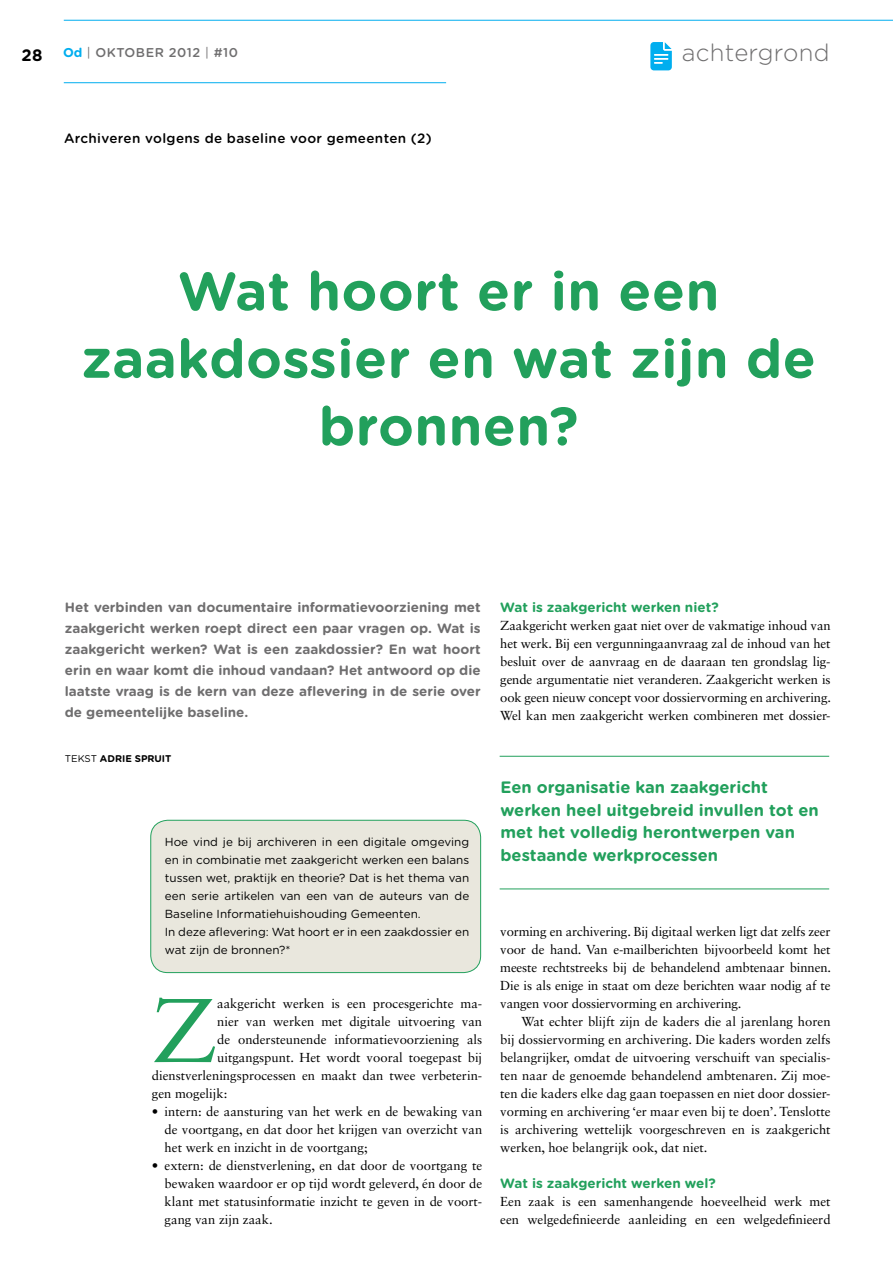
<style>
.page{position:relative;width:893px;height:1263px;background:#fff}
.page>*{position:absolute;margin:0;border:0;box-sizing:border-box;transform-origin:0 0}
.t1{font:90.45px "Sabon LT Std";color:#22a05c}
.t2{font:700 54px/67.5px "Gotham Rounded";letter-spacing:.01em;color:#22a05c;text-align:center}
.t3{font:300 24px "Gotham Rounded";letter-spacing:.01em;color:#6f6e6f}
.t4{font:700 16.5px/22.5px "Gotham Rounded";color:#22a05c}
.t5{font:700 13.5px/21px "Gotham Rounded";color:#6f6e6f;text-align:justify}
.t6{font:700 13.5px "Gotham Rounded";color:#22a05c}
.t7{font:500 13.5px "Gotham Rounded";letter-spacing:.025em;color:#000}
.t8{font:13.05px/18px "Sabon LT Std";color:#000;text-align:justify}
.t9{font:500 12.75px "Gotham Rounded";letter-spacing:.04em;color:#6f6e6f}
.t10{font:11.7px/18px "Gotham Rounded";color:#000}
.t11{font:700 9.75px "Gotham Rounded";color:#000}
.s1{font-weight:700;font-size:16.5px;color:#000}
.s2{font-weight:700;color:#00aeef}
.s3{font-weight:400}
</style>
<div class="page">
<hr style="left:64px;top:82px;width:382px;height:1px;background:#00aeef">
<hr style="left:64px;top:20px;width:829px;height:1px;background:#00aeef">
<div style="left:151px;top:820px;width:330px;height:152px;background:#e9e7dd;border-radius:17px"></div>
<div style="left:150px;top:820px;width:331px;height:153px;border:1px solid #22a05c;border-radius:17px"></div>
<hr style="left:500px;top:756px;width:329px;height:1px;background:#22a05c">
<hr style="left:500px;top:888px;width:329px;height:1px;background:#22a05c">
<svg style="left:650px;top:42px;width:22px;height:29px"></svg>
<p class="t9" style="left:21px;top:44px;width:218px"><span class="s1">28</span> <span class="s2">Od</span> <span class="s3">|</span> oktober 2012 <span class="s3">|</span> #10</p>
<p class="t7" style="left:64px;top:128px;width:369px">Archiveren volgens de baseline voor gemeenten (2)</p>
<h3 class="t3" style="left:682px;top:37px;width:149px">achtergrond</h3>
<h2 class="t2" style="left:81px;top:255px;width:736px">Wat hoort er in een zaakdossier en wat zijn de bronnen?</h2>
<p class="t5" style="left:65px;top:596px;width:417px">Het verbinden van documentaire informatievoorziening met zaakgericht werken roept direct een paar vragen op. Wat is zaakgericht werken? Wat is een zaakdossier? En wat hoort erin en waar komt die inhoud vandaan? Het antwoord op die laatste vraag is de kern van deze aflevering in de serie over de gemeentelijke baseline.</p>
<p class="t11" style="left:65px;top:751px;width:108px"><span class="s3">tekst</span> ADRIE SPRUIT</p>
<p class="t10" style="left:165px;top:832px;width:306px">Hoe vind je bij archiveren in een digitale omgeving en in combinatie met zaakgericht werken een balans tussen wet, praktijk en theorie? Dat is het thema van een serie artikelen van een van de auteurs van de Baseline Informatiehuishouding Gemeenten.<br>In deze aflevering: Wat hoort er in een zaakdossier en wat zijn de bronnen?*</p>
<h1 class="t1" style="left:152px;top:977px;width:67px">Z</h1>
<p class="t8" style="left:217px;top:994px;width:267px">aakgericht werken is een procesgerichte ma-</p>
<p class="t8" style="left:217px;top:1012px;width:267px">nier van werken met digitale uitvoering van</p>
<p class="t8" style="left:217px;top:1030px;width:267px">de ondersteunende informatievoorziening als</p>
<p class="t8" style="left:217px;top:1048px;width:267px">uitgangspunt. Het wordt vooral toegepast bij</p>
<p class="t8" style="left:152px;top:1066px;width:332px">dienstverleningsprocessen en maakt dan twee verbeterin-</p>
<p class="t8" style="left:152px;top:1084px;width:77px">gen mogelijk:</p>
<p class="t8" style="left:165px;top:1102px;width:319px;text-indent:-13px">• intern: de aansturing van het werk en de bewaking van de voortgang, en dat door het krijgen van overzicht van het werk en inzicht in de voortgang;</p>
<p class="t8" style="left:165px;top:1156px;width:319px;text-indent:-13px">• extern: de dienstverlening, en dat door de voortgang te bewaken waardoor er op tijd wordt geleverd, én door de klant met statusinformatie inzicht te geven in de voort&shy;gang van zijn zaak.</p>
<p class="t6" style="left:500px;top:597px;width:220px">Wat is zaakgericht werken niet?</p>
<p class="t8" style="left:500px;top:616px;width:332px">Zaakgericht werken gaat niet over de vakmatige inhoud van het werk. Bij een vergunningaanvraag zal de inhoud van het besluit over de aanvraag en de daaraan ten grondslag lig&shy;gende argumentatie niet veranderen. Zaakgericht werken is ook geen nieuw concept voor dossiervorming en archivering.<br>Wel kan men zaakgericht werken combineren met dossier-</p>
<p class="t4" style="left:500px;top:775px;width:320px">Een organisatie kan zaakgericht werken heel uitgebreid invullen tot en met het volledig herontwerpen van bestaande werkprocessen</p>
<p class="t8" style="left:500px;top:922px;width:332px">vorming en archivering. Bij digitaal werken ligt dat zelfs zeer voor de hand. Van e-mailberichten bijvoorbeeld komt het meeste rechtstreeks bij de behandelend ambtenaar binnen.<br>Die is als enige in staat om deze berichten waar nodig af te vangen voor dossiervorming en archivering.</p>
<p class="t8" style="left:500px;top:1012px;width:332px;text-indent:21px">Wat echter blijft zijn de kaders die al jarenlang horen bij dossiervorming en archivering. Die kaders worden zelfs belangrijker, omdat de uitvoering verschuift van specialis&shy;ten naar de genoemde behandelend ambtenaren. Zij moe&shy;ten die kaders elke dag gaan toepassen en niet door dossier&shy;vorming en archivering ‘er maar even bij te doen’. Tenslotte is archivering wettelijk voorgeschreven en is zaakgericht werken, hoe belangrijk ook, dat niet.</p>
<p class="t6" style="left:500px;top:1173px;width:217px">Wat is zaakgericht werken wel?</p>
<p class="t8" style="left:500px;top:1192px;width:332px">Een zaak is een samenhangende hoeveelheid werk met een welgedefinieerde aanleiding en een welgedefinieerd</p>
</div>
